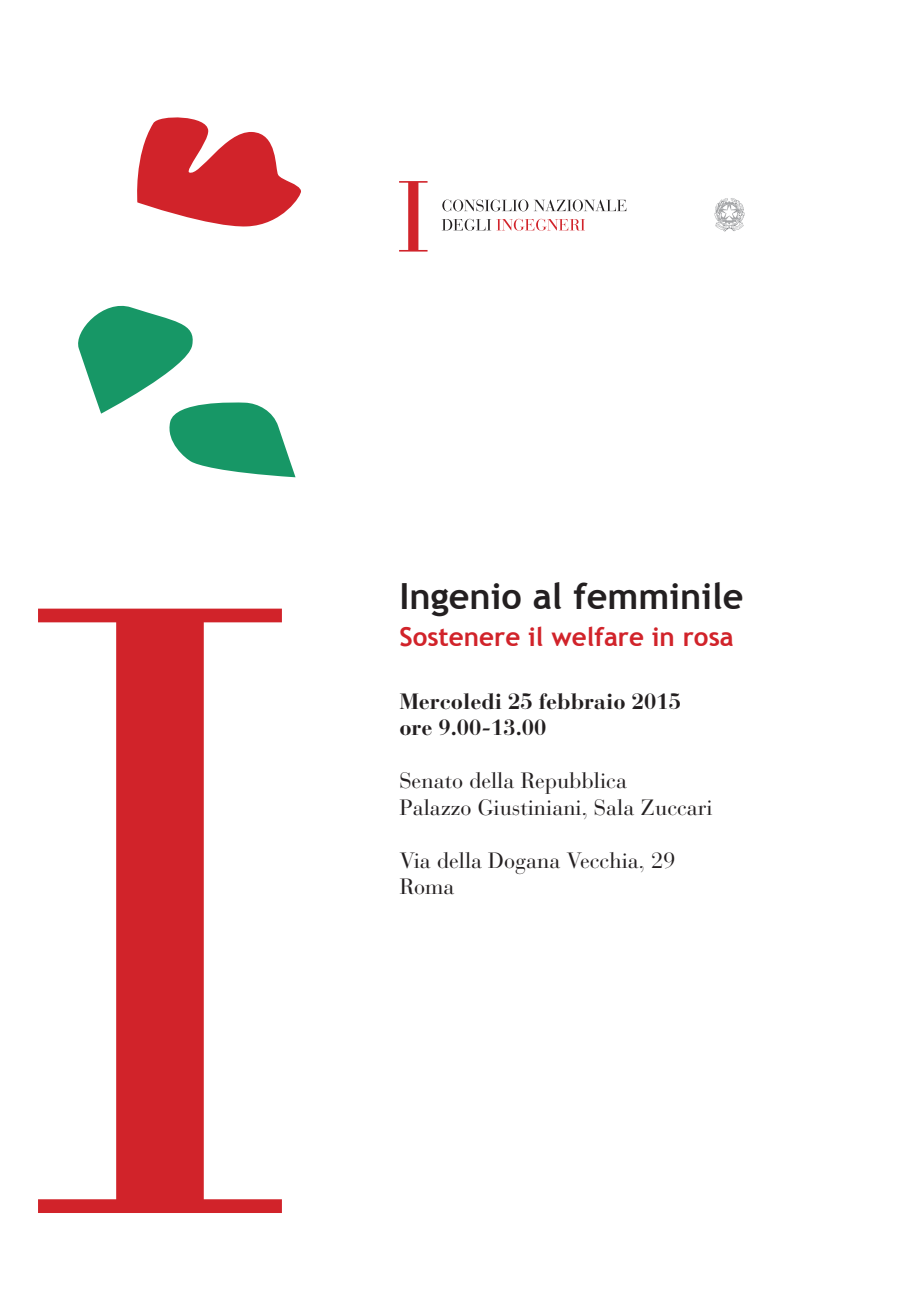
<style>
.page{position:relative;width:909px;height:1307px;background:#fff}
.page>*{position:absolute;margin:0;border:0;box-sizing:border-box;transform-origin:0 0}
.t1{font:700 36px "Trebuchet MS";color:#231f20}
.t2{font:700 26px "Trebuchet MS";color:#d1232a}
.t3{font:22px "Bauer Bodoni";color:#231f20}
.t4{font:700 22px "Bauer Bodoni";color:#231f20}
</style>
<div class="page">
<svg style="left:714px;top:198px;width:30px;height:33px"></svg>
<svg style="left:399px;top:181px;width:28px;height:70px"></svg>
<svg style="left:441px;top:219px;width:143px;height:12px"></svg>
<svg style="left:442px;top:199px;width:184px;height:12px"></svg>
<svg style="left:38px;top:608px;width:244px;height:604px"></svg>
<svg style="left:78px;top:305px;width:217px;height:172px"></svg>
<svg style="left:137px;top:117px;width:164px;height:110px"></svg>
<p class="t1" style="left:399px;top:573px;width:345px">Ingenio al femminile</p>
<p class="t2" style="left:399px;top:620px;width:336px">Sostenere il welfare in rosa</p>
<p class="t4" style="left:399px;top:688px;width:283px">Mercoledi 25 febbraio 2015</p>
<p class="t4" style="left:399px;top:714px;width:148px">ore 9.00-13.00</p>
<p class="t3" style="left:399px;top:767px;width:229px">Senato della Repubblica</p>
<p class="t3" style="left:399px;top:793px;width:314px">Palazzo Giustiniani, Sala Zuccari</p>
<p class="t3" style="left:399px;top:846px;width:277px">Via della Dogana Vecchia, 29</p>
<p class="t3" style="left:399px;top:873px;width:57px">Roma</p>
</div>
